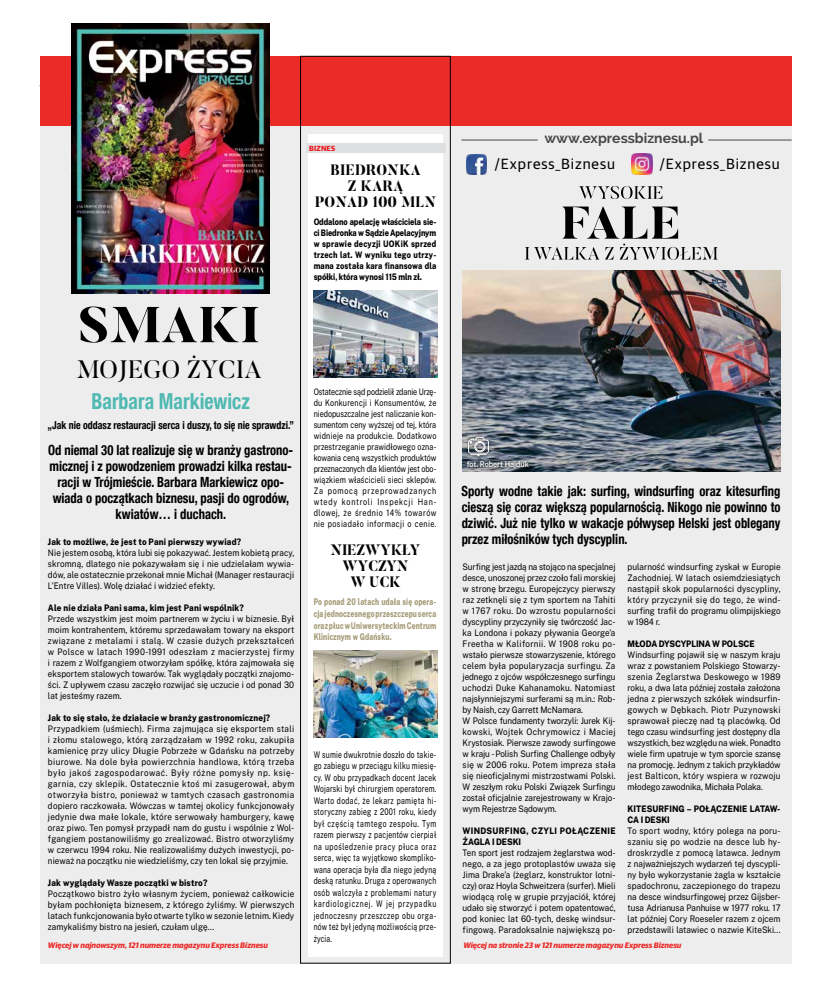
<style>
.page{position:relative;width:820px;height:993px;background:#fff}
.page>*{position:absolute;margin:0;border:0;box-sizing:border-box;transform-origin:0 0}
.t1{font:800 50px "Butler";letter-spacing:.01em;color:#000}
.t2{font:25px "Butler";letter-spacing:.01em;color:#000}
.t3{font:700 condensed 22px "Helvetica Neue LT Com";color:#4fb9b2;scale:.9 1}
.t4{font:800 15px/16px "Butler";letter-spacing:.02em;color:#000;text-align:center;scale:.9 1}
.t5{font:800 15px/16px "Butler";color:#000;text-align:center;scale:.9 1}
.t6{font:14.8px "Guardian Sans";letter-spacing:.06em;color:#000}
.t7{font:700 condensed 14px/16px "Helvetica Neue LT Com";color:#000;text-align:center;scale:.9 1}
.t8{font:700 14px "Raleway";color:#474749}
.t9{font:700 condensed 11px "Helvetica Neue LT Com";color:#000;scale:.9 1}
.t10{font:9.3px/11.5px "Public Sans";letter-spacing:.03em;color:#000;text-align:justify;scale:.73 1}
.t11{font:800 9.3px/11.5px "Public Sans";letter-spacing:.02em;color:#a59b76;text-align:justify;scale:.73 1}
.t12{font:9px/11px "Public Sans";letter-spacing:.005em;color:#000;text-align:justify;scale:.9 1}
.t13{font:9px/11px "Public Sans";letter-spacing:.005em;color:#000;text-align:justify;scale:.8 1}
.t14{font:800 9px/11px "Public Sans";letter-spacing:.02em;color:#000;scale:.9 1}
.t15{font:800 9px/11px "Public Sans";letter-spacing:.02em;color:#000;text-align:justify;scale:.83 1}
.t16{font:800 9px "Public Sans";letter-spacing:-.01em;color:#000;scale:.9 1}
.t17{font:italic 700 8px "Guardian Sans";color:#eb2b28}
.t18{font:600 8px "Public Sans";color:#fff;scale:.9 1}
.t19{font:700 7.5px "Guardian Sans";letter-spacing:.02em;color:#ed1c23}
</style>
<div class="page">
<div style="left:40px;top:56px;width:751px;height:907px;background:#ededee"></div>
<div style="left:40px;top:56px;width:751px;height:69px;background:#eb2b28"></div>
<div style="left:300px;top:56px;width:150px;height:907px;border:1px solid #000"></div>
<div style="left:308px;top:134px;width:134px;height:822px;background:#fff"></div>
<img style="left:467px;top:154px;width:19px;height:20px">
<img style="left:631px;top:154px;width:21px;height:20px">
<hr style="left:461px;top:139px;width:76px;height:1px;background:#474749">
<hr style="left:708px;top:139px;width:83px;height:1px;background:#474749">
<img style="left:462px;top:270px;width:318px;height:201px">
<div style="left:306px;top:143px;width:139px;height:10px;background:#dedfe0"></div>
<img style="left:72px;top:24px;width:197px;height:269px">
<img style="left:314px;top:291px;width:123px;height:86px">
<img style="left:314px;top:650px;width:123px;height:86px">
<svg style="left:525px;top:206px;width:192px;height:53px"></svg>
<svg style="left:579px;top:186px;width:83px;height:13px"></svg>
<div style="left:464px;top:434px;width:67px;height:37px;background:#000;opacity:.52"></div>
<div style="left:468px;top:439px;width:20px;height:14px;border:1px solid #fff;border-radius:2px"></div>
<div style="left:474px;top:441px;width:11px;height:11px;border:1px solid #fff;border-radius:50%"></div>
<div style="left:475px;top:442px;width:9px;height:9px;border:1px solid #fff;border-radius:50%"></div>
<svg style="left:469px;top:436px;width:15px;height:7px"></svg>
<svg style="left:470px;top:454px;width:16px;height:2px"></svg>
<h1 class="t1" style="left:78px;top:293px;width:183px">SMAKI</h1>
<h2 class="t2" style="left:77px;top:353px;width:187px">MOJEGO ŻYCIA</h2>
<h3 class="t3" style="left:91px;top:388px;width:177px">Barbara Markiewicz</h3>
<p class="t9" style="left:48px;top:418px;width:275px">„Jak nie oddasz restauracji serca i duszy, to się nie sprawdzi.”</p>
<h3 class="t7" style="left:48px;top:442px;width:274px">Od niemal 30 lat realizuje się w branży gastrono&shy;micznej i z powodzeniem prowadzi kilka restau&shy;racji w Trójmieście. Barbara Markiewicz opo&shy;wiada o początkach biznesu, pasji do ogrodów, kwiatów… i duchach.</h3>
<p class="t14" style="left:48px;top:535px;width:216px">Jak to możliwe, że jest to Pani pierwszy wywiad?</p>
<p class="t12" style="left:48px;top:546px;width:275px">Nie jestem osobą, która lubi się pokazywać. Jestem kobietą pracy, skromną, dlatego nie pokazywałam się i nie udzielałam wywia&shy;dów, ale ostatecznie przekonał mnie Michał (Manager restauracji L’Entre Villes). Wolę działać i widzieć efekty.</p>
<p class="t14" style="left:48px;top:601px;width:219px">Ale nie działa Pani sama, kim jest Pani wspólnik?</p>
<p class="t12" style="left:48px;top:612px;width:275px">Przede wszystkim jest moim partnerem w życiu i w biznesie. Był moim kontrahentem, któremu sprzedawałam towary na eksport związane z metalami i stalą. W czasie dużych przekształceń w Polsce w latach 1990-1991 odeszłam z macierzystej firmy i razem z Wolfgangiem otworzyłam spółkę, która zajmowała się eksportem stalowych towarów. Tak wyglądały początki znajomo&shy;ści. Z upływem czasu zaczęło rozwijać się uczucie i od ponad 30 lat jesteśmy razem.</p>
<p class="t14" style="left:48px;top:711px;width:248px">Jak to się stało, że działacie w branży gastronomicznej?</p>
<p class="t12" style="left:48px;top:722px;width:275px">Przypadkiem (uśmiech). Firma zajmująca się eksportem stali i złomu stalowego, którą zarządzałam w 1992 roku, zakupiła kamienicę przy ulicy Długie Pobrzeże w Gdańsku na potrzeby biurowe. Na dole była powierzchnia handlowa, którą trzeba było jakoś zagospodarować. Były różne pomysły np. księ&shy;garnia, czy sklepik. Ostatecznie ktoś mi zasugerował, abym otworzyła bistro, ponieważ w tamtych czasach gastronomia dopiero raczkowała. Wówczas w tamtej okolicy funkcjonowały jedynie dwa małe lokale, które serwowały hamburgery, kawę oraz piwo. Ten pomysł przypadł nam do gustu i wspólnie z Wol&shy;fgangiem postanowiliśmy go zrealizować. Bistro otworzyliśmy w czerwcu 1994 roku. Nie realizowaliśmy dużych inwestycji, po&shy;nieważ na początku nie wiedzieliśmy, czy ten lokal się przyjmie.</p>
<p class="t14" style="left:48px;top:876px;width:178px">Jak wyglądały Wasze początki w bistro?</p>
<p class="t12" style="left:48px;top:887px;width:275px">Początkowo bistro żyło własnym życiem, ponieważ całkowicie byłam pochłonięta biznesem, z którego żyliśmy. W pierwszych latach funkcjonowania było otwarte tylko w sezonie letnim. Kiedy zamykaliśmy bistro na jesień, czułam ulgę...</p>
<p class="t17" style="left:48px;top:938px;width:221px">Więcej w najnowszym, 121 numerze magazynu Express Biznesu</p>
<p class="t19" style="left:309px;top:143px;width:27px">BIZNES</p>
<h3 class="t4" style="left:315px;top:162px;width:136px">BIEDRONKA<br>Z KARĄ<br>PONAD 100 MLN</h3>
<p class="t15" style="left:313px;top:215px;width:149px">Oddalono apelację właściciela sie&shy;ci Biedronka w Sądzie Apelacyjnym w sprawie decyzji UOKiK sprzed trzech lat. W wyniku tego utrzy&shy;mana została kara finansowa dla spółki, która wynosi 115 mln zł.</p>
<p class="t13" style="left:313px;top:385px;width:155px">Ostatecznie sąd podzielił zdanie Urzę&shy;du Konkurencji i Konsumentów, że niedopuszczalne jest naliczanie kon&shy;sumentom ceny wyższej od tej, która widnieje na produkcie. Dodatkowo przestrzeganie prawidłowego ozna&shy;kowania ceną wszystkich produktów przeznaczonych dla klientów jest obo&shy;wiązkiem właścicieli sieci sklepów.<br>Za pomocą przeprowadzanych wtedy kontroli Inspekcji Han&shy;dlowej, że średnio 14% towarów nie posiadało informacji o cenie.</p>
<h3 class="t5" style="left:331px;top:542px;width:101px">NIEZWYKŁY<br>WYCZYN<br>W UCK</h3>
<p class="t11" style="left:313px;top:595px;width:169px">Po ponad 20 latach udała się opera&shy;cja jednoczesnego przeszczepu serca oraz płuc w Uniwersyteckim Centrum Klinicznym w Gdańsku.</p>
<p class="t10" style="left:313px;top:747px;width:169px">W sumie dwukrotnie doszło do takie&shy;go zabiegu w przeciągu kilku miesię&shy;cy. W obu przypadkach docent Jacek Wojarski był chirurgiem operatorem.<br>Warto dodać, że lekarz pamięta hi&shy;storyczny zabieg z 2001 roku, kiedy był częścią tamtego zespołu. Tym razem pierwszy z pacjentów cierpiał na upośledzenie pracy płuca oraz serca, więc ta wyjątkowo skompliko&shy;wana operacja była dla niego jedyną deską ratunku. Druga z operowanych osób walczyła z problemami natury kardiologicznej. W jej przypadku jednoczesny przeszczep obu orga&shy;nów też był jedyną możliwością prze&shy;życia.</p>
<h3 class="t8" style="left:544px;top:130px;width:160px">www.expressbiznesu.pl</h3>
<h3 class="t6" style="left:494px;top:153px;width:121px">/Express_Biznesu</h3>
<h3 class="t6" style="left:659px;top:153px;width:121px">/Express_Biznesu</h3>
<p class="t18" style="left:466px;top:458px;width:71px">fot. Robert Hajduk</p>
<h3 class="t7" style="left:461px;top:483px;width:356px;text-align:justify">Sporty wodne takie jak: surfing, windsurfing oraz kitesurfing cieszą się coraz większą popularnością. Nikogo nie powinno to dziwić. Już nie tylko w wakacje półwysep Helski jest oblegany przez miłośników tych dyscyplin.</h3>
<p class="t12" style="left:462px;top:560px;width:171px;text-align:left">Surfing jest jazdą na stojąco na specjalnej desce, unoszonej przez czoło fali morskiej w stronę brzegu. Europejczycy pierwszy raz zetknęli się z tym sportem na Tahiti w 1767 roku. Do wzrostu popularności dyscypliny przyczyniły się twórczość Jac&shy;ka Londona i pokazy pływania George’a Freetha w Kalifornii. W 1908 roku po&shy;wstało pierwsze stowarzyszenie, którego celem była popularyzacja surfingu. Za jednego z ojców współczesnego surfingu uchodzi Duke Kahanamoku. Natomiast najsłynniejszymi surferami są m.in.: Rob&shy;by Naish, czy Garrett McNamara.<br>W Polsce fundamenty tworzyli: Jurek Kij&shy;kowski, Wojtek Ochrymowicz i Maciej Krystosiak. Pierwsze zawody surfingowe w kraju - Polish Surfing Challenge odbyły się w 2006 roku. Potem impreza stała się nieoficjalnymi mistrzostwami Polski.<br>W zeszłym roku Polski Związek Surfingu został oficjalnie zarejestrowany w Krajo&shy;wym Rejestrze Sądowym.</p>
<p class="t14" style="left:462px;top:824px;width:171px">WINDSURFING, CZYLI POŁĄCZENIE<br>ŻAGLA I DESKI</p>
<p class="t12" style="left:462px;top:846px;width:171px">Ten sport jest rodzajem żeglarstwa wod&shy;nego, a za jego protoplastów uważa się Jima Drake’a (żeglarz, konstruktor lotni&shy;czy) oraz Hoyla Schweitzera (surfer). Mieli wiodącą rolę w grupie przyjaciół, której udało się stworzyć i potem opatentować, pod koniec lat 60-tych, deskę windsur&shy;fingową. Paradoksalnie największą po-</p>
<p class="t12" style="left:627px;top:560px;width:171px">pularność windsurfing zyskał w Europie Zachodniej. W latach osiemdziesiątych nastąpił skok popularności dyscypliny, który przyczynił się do tego, że wind&shy;surfing trafił do programu olimpijskiego w 1984 r.</p>
<p class="t16" style="left:627px;top:637px;width:143px">MŁODA DYSCYPLINA W POLSCE</p>
<p class="t12" style="left:627px;top:648px;width:171px">Windsurfing pojawił się w naszym kraju wraz z powstaniem Polskiego Stowarzy&shy;szenia Żeglarstwa Deskowego w 1989 roku, a dwa lata później została założona jedna z pierwszych szkółek windsurfin&shy;gowych w Dębkach. Piotr Puzynowski sprawował pieczę nad tą placówką. Od tego czasu windsurfing jest dostępny dla wszystkich, bez względu na wiek. Ponadto wiele firm upatruje w tym sporcie szansę na promocję. Jednym z takich przykładów jest Balticon, który wspiera w rozwoju młodego zawodnika, Michała Polaka.</p>
<p class="t14" style="left:627px;top:802px;width:171px">KITESURFING – POŁĄCZENIE LATAW-<br>CA I DESKI</p>
<p class="t12" style="left:627px;top:824px;width:171px">To sport wodny, który polega na poru&shy;szaniu się po wodzie na desce lub hy&shy;droskrzydle z pomocą latawca. Jednym z najważniejszych wydarzeń tej dyscypli&shy;ny było wykorzystanie żagla w kształcie spadochronu, zaczepionego do trapezu na desce windsurfingowej przez Gijsber&shy;tusa Adrianusa Panhuise w 1977 roku. 17 lat później Cory Roeseler razem z ojcem przedstawili latawiec o nazwie KiteSki...</p>
<p class="t17" style="left:463px;top:938px;width:219px">Więcej na stronie 23 w 121 numerze magazynu Express Biznesu</p>
</div>
